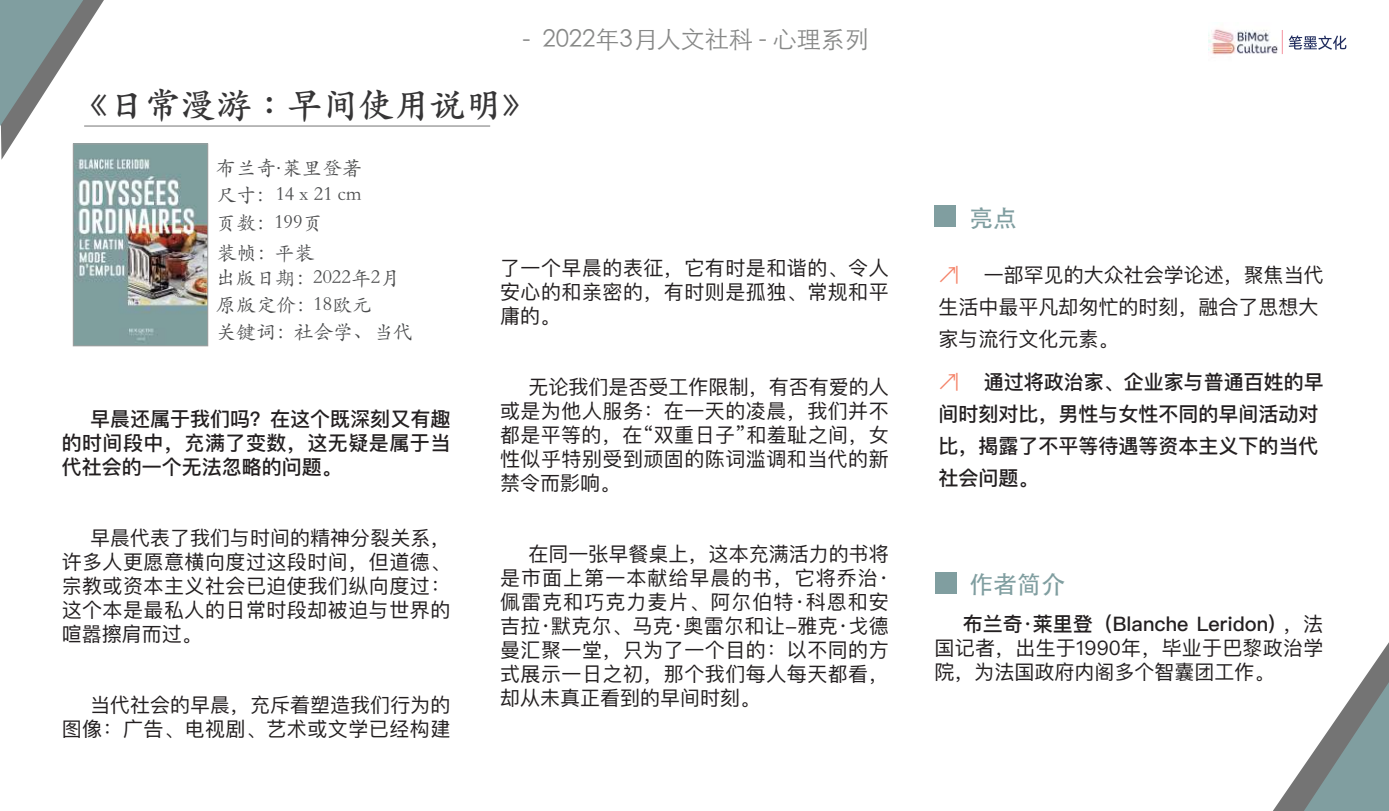
<style>
.page{position:relative;width:1389px;height:811px;background:#fff}
.page>*{position:absolute;margin:0;border:0;box-sizing:border-box;transform-origin:0 0}
.t1{font:700 36px "ST Kaiti TC";letter-spacing:-.01em;color:#363536}
.t2{font:300 24px "ST Heiti SC";color:#878887}
.t3{font:24px "ST Heiti";color:#809ea0}
.t4{font:20px/24px "Ping Fang SC";letter-spacing:.025em;color:#231f20;text-align:justify}
.t5{font:500 20px/32px "Ping Fang SC";color:#231f20;text-align:justify}
.t6{font:20px/32px "Ping Fang SC";color:#231f20;text-align:right}
.t7{font:20px/26.4px "ST Kaiti SC";color:#4b4c4d}
.t8{font:20px "Ping Fang SC";color:#f48167}
.s1{font-weight:500}
</style>
<div class="page">
<img style="left:1208px;top:29px;width:70px;height:26px">
<svg style="left:1282px;top:30px;width:1px;height:24px"></svg>
<svg style="left:1289px;top:35px;width:57px;height:15px"></svg>
<svg style="left:0;top:0;width:104px;height:160px"></svg>
<div style="left:935px;top:205px;width:21px;height:22px;background:#809ea0"></div>
<div style="left:935px;top:572px;width:21px;height:22px;background:#809ea0"></div>
<hr style="left:84px;top:126px;width:406px;height:1px;background:#747474">
<svg style="left:1273px;top:642px;width:116px;height:168px"></svg>
<img style="left:75px;top:146px;width:131px;height:198px">
<div style="left:73px;top:144px;width:135px;height:202px;border:1px solid #9e9e9e"></div>
<p class="t2" style="left:522px;top:18px;width:348px">- 2022年3月人文社科 - 心理系列</p>
<h1 class="t1" style="left:73px;top:82px;width:465px">《日常漫游：早间使用说明》</h1>
<p class="t7" style="left:216px;top:154px;width:147px">布兰奇·莱里登著</p>
<p class="t7" style="left:215px;top:181px;width:148px">尺寸：14 x 21 cm</p>
<p class="t7" style="left:217px;top:238px;width:99px">装帧：平装</p>
<p class="t7" style="left:216px;top:208px;width:108px">页数：199页</p>
<p class="t7" style="left:215px;top:264px;width:199px">出版日期：2022年2月原版定价：18欧元<br>关键词：社会学、当代</p>
<p class="t5" style="left:62px;top:406px;width:390px;line-height:24px;text-indent:28px">早晨还属于我们吗？在这个既深刻又有趣的时间段中，充满了变数，这无疑是属于当代社会的一个无法忽略的问题。</p>
<p class="t4" style="left:62px;top:525px;width:390px;text-indent:28px">早晨代表了我们与时间的精神分裂关系，许多人更愿意横向度过这段时间，但道德、宗教或资本主义社会已迫使我们纵向度过：这个本是最私人的日常时段却被迫与世界的喧嚣擦肩而过。</p>
<p class="t6" style="left:62px;top:692px;width:390px;line-height:24px">当代社会的早晨，充斥着塑造我们行为的<br>图像：广告、电视剧、艺术或文学已经构建</p>
<p class="t4" style="left:500px;top:256px;width:390px">了一个早晨的表征，它有时是和谐的、令人安心的和亲密的，有时则是孤独、常规和平庸的。</p>
<p class="t4" style="left:500px;top:374px;width:390px;text-indent:28px">无论我们是否受工作限制，有否有爱的人或是为他人服务：在一天的凌晨，我们并不都是平等的，在“双重日子”和羞耻之间，女性似乎特别受到顽固的陈词滥调和当代的新禁令而影响。</p>
<p class="t4" style="left:500px;top:541px;width:390px;text-indent:28px">在同一张早餐桌上，这本充满活力的书将是市面上第一本献给早晨的书，它将乔治·佩雷克和巧克力麦片、阿尔伯特·科恩和安吉拉·默克尔、马克·奥雷尔和让-雅克·戈德曼汇聚一堂，只为了一个目的：以不同的方式展示一日之初，那个我们每人每天都看，却从未真正看到的早间时刻。</p>
<p class="t3" style="left:969px;top:206px;width:49px">亮点</p>
<p class="t6" style="left:939px;top:258px;width:387px;text-align:left;text-indent:45px">一部罕见的大众社会学论述，聚焦当代生活中最平凡却匆忙的时刻，融合了思想大家与流行文化元素。</p>
<p class="t8" style="left:939px;top:369px;width:21px">뻿</p>
<p class="t8" style="left:939px;top:262px;width:21px">뻿</p>
<p class="t5" style="left:939px;top:365px;width:387px;text-align:left;text-indent:45px">通过将政治家、企业家与普通百姓的早间时刻对比，男性与女性不同的早间活动对比，揭露了不平等待遇等资本主义下的当代社会问题。</p>
<p class="t3" style="left:969px;top:572px;width:97px">作者简介</p>
<p class="t4" style="left:935px;top:611px;width:390px;text-indent:28px"><span class="s1">布兰奇·莱里登（Blanche Leridon)</span> ，法国记者，出生于1990年，毕业于巴黎政治学院，为法国政府内阁多个智囊团工作。</p>
</div>
